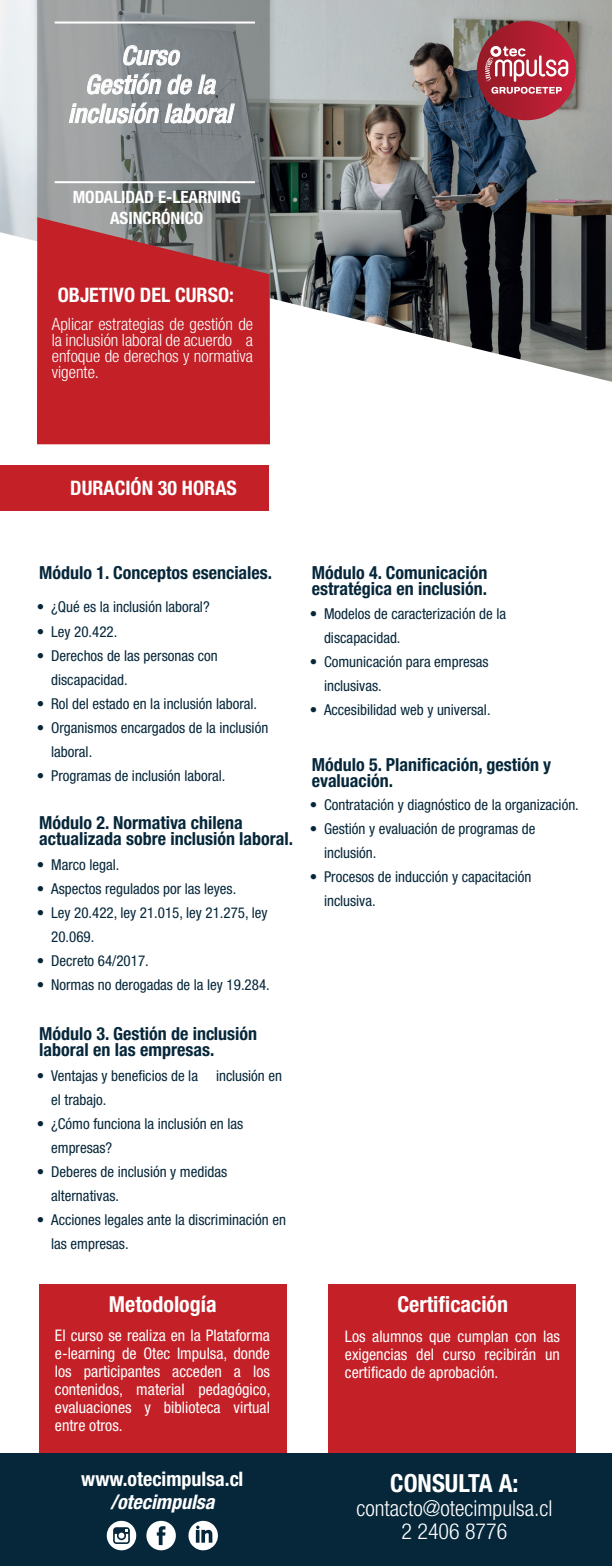
<style>
.page{position:relative;width:612px;height:1566px;background:#fff}
.page>*{position:absolute;margin:0;border:0;box-sizing:border-box;transform-origin:0 0}
.t1{font:italic 500 condensed 26px/29px "Helvetica Neue LT Std";color:#fff;text-align:center}
.t2{font:700 condensed 25px "Helvetica Neue LT Std";color:#fff}
.t3{font:300 condensed 22px/23px "Helvetica Neue LT Std";color:#fff;text-align:center}
.t4{font:700 condensed 22px "Helvetica Neue LT Std";color:#fff}
.t5{font:700 condensed 20px "Helvetica Neue LT Std";color:#fff}
.t6{font:italic 700 condensed 20px "Helvetica Neue LT Std";color:#fff}
.t7{font:700 condensed 18px/16px "Helvetica Neue LT Std";color:#06273a}
.t8{font:300 condensed 17px/16px "Helvetica Neue LT Std";color:#fff;text-align:justify}
.t9{font:700 condensed 17px/21px "Helvetica Neue LT Std";color:#fff;text-align:center}
.t10{font:condensed 16px/18px "Helvetica Neue LT Std";color:#fff;text-align:justify}
.t11{font:condensed 15px/24px "Helvetica Neue LT Std";color:#06273a}
</style>
<div class="page">
<img style="left:0;top:0;width:612px;height:382px">
<img style="left:31px;top:0;width:249px;height:285px">
<svg style="left:37px;top:0;width:233px;height:217px;background:#888c8e"></svg>
<svg style="left:37px;top:217px;width:233px;height:227px;background:#b82a30"></svg>
<hr style="left:55px;top:22px;width:200px;height:2px;background:#fff">
<hr style="left:55px;top:181px;width:200px;height:2px;background:#fff">
<div style="left:0;top:465px;width:269px;height:45px;background:#c32027"></div>
<svg style="left:123px;top:45px;width:57px;height:20px"></svg>
<svg style="left:87px;top:74px;width:105px;height:20px;background:#aeb1b4"></svg>
<svg style="left:198px;top:75px;width:18px;height:19px"></svg>
<svg style="left:69px;top:103px;width:90px;height:20px;background:#b6b8ba"></svg>
<svg style="left:165px;top:104px;width:70px;height:19px"></svg>
<div style="left:328px;top:1284px;width:248px;height:222px;background:#c32027"></div>
<div style="left:39px;top:1284px;width:248px;height:222px;background:#c32027"></div>
<div style="left:0;top:1453px;width:612px;height:112px;background:#06273a"></div>
<svg style="left:146px;top:1520px;width:30px;height:29px"></svg>
<svg style="left:107px;top:1520px;width:29px;height:29px"></svg>
<svg style="left:188px;top:1520px;width:30px;height:29px"></svg>
<div style="left:477px;top:21px;width:99px;height:99px;background:linear-gradient(to right,#931b26,#cb203b);border-radius:50px"></div>
<svg style="left:485px;top:46px;width:83px;height:48px"></svg>
<h1 class="t1" style="left:68px;top:41px;width:165px">Curso<br>Gestión de la inclusión laboral</h1>
<p class="t9" style="left:73px;top:186px;width:170px">MODALIDAD E-LEARNING<br>ASINCRÓNICO</p>
<h3 class="t5" style="left:58px;top:283px;width:178px">OBJETIVO DEL CURSO:</h3>
<p class="t8" style="left:52px;top:315px;width:203px">Aplicar estrategias de gestión de la inclusión laboral de acuerdo a enfoque de derechos y normativa vigente.</p>
<h3 class="t5" style="left:70px;top:476px;width:168px">DURACIÓN 30 HORAS</h3>
<p class="t7" style="left:39px;top:564px;width:235px">Módulo 1. Conceptos esenciales.</p>
<p class="t11" style="left:37px;top:595px;width:174px">• ¿Qué es la inclusión laboral?</p>
<p class="t11" style="left:37px;top:619px;width:82px">• Ley 20.422.</p>
<p class="t11" style="left:51px;top:643px;width:168px;text-indent:-14px">• Derechos de las personas con discapacidad.</p>
<p class="t11" style="left:37px;top:691px;width:222px">• Rol del estado en la inclusión laboral.</p>
<p class="t11" style="left:51px;top:715px;width:219px;text-indent:-14px">• Organismos encargados de la inclusión laboral.</p>
<p class="t11" style="left:37px;top:763px;width:190px">• Programas de inclusión laboral.</p>
<p class="t7" style="left:39px;top:814px;width:255px">Módulo 2. Normativa chilena actualizada sobre inclusión laboral.</p>
<p class="t11" style="left:37px;top:852px;width:84px">• Marco legal.</p>
<p class="t11" style="left:37px;top:876px;width:201px">• Aspectos regulados por las leyes.</p>
<p class="t11" style="left:51px;top:900px;width:218px;text-indent:-14px">• Ley 20.422, ley 21.015, ley 21.275, ley<br>20.069.</p>
<p class="t11" style="left:37px;top:948px;width:113px">• Decreto 64/2017.</p>
<p class="t11" style="left:37px;top:972px;width:234px">• Normas no derogadas de la ley 19.284.</p>
<p class="t7" style="left:39px;top:1024px;width:220px">Módulo 3. Gestión de inclusión laboral en las empresas.</p>
<p class="t11" style="left:51px;top:1063px;width:232px;text-indent:-14px">• Ventajas y beneficios de la inclusión en el trabajo.</p>
<p class="t11" style="left:51px;top:1111px;width:194px;text-indent:-14px">• ¿Cómo funciona la inclusión en las empresas?</p>
<p class="t11" style="left:51px;top:1159px;width:177px;text-indent:-14px">• Deberes de inclusión y medidas alternativas.</p>
<p class="t11" style="left:51px;top:1207px;width:236px;text-indent:-14px">• Acciones legales ante la discriminación en las empresas.</p>
<p class="t7" style="left:312px;top:564px;width:177px">Módulo 4. Comunicación estratégica en inclusión.</p>
<p class="t11" style="left:324px;top:601px;width:184px;text-indent:-14px">• Modelos de caracterización de la discapacidad.</p>
<p class="t11" style="left:324px;top:649px;width:166px;text-indent:-14px">• Comunicación para empresas inclusivas.</p>
<p class="t11" style="left:310px;top:697px;width:182px">• Accesibilidad web y universal.</p>
<p class="t7" style="left:312px;top:756px;width:241px">Módulo 5. Planificación, gestión y evaluación.</p>
<p class="t11" style="left:310px;top:792px;width:271px">• Contratación y diagnóstico de la organización.</p>
<p class="t11" style="left:324px;top:816px;width:213px;text-indent:-14px">• Gestión y evaluación de programas de inclusión.</p>
<p class="t11" style="left:324px;top:864px;width:209px;text-indent:-14px">• Procesos de inducción y capacitación inclusiva.</p>
<h3 class="t4" style="left:109px;top:1290px;width:109px">Metodología</h3>
<h3 class="t4" style="left:397px;top:1290px;width:112px">Certificación</h3>
<p class="t10" style="left:55px;top:1326px;width:217px">El curso se realiza en la Plataforma e-learning de Otec Impulsa, donde los participantes acceden a los contenidos, material pedagógico, evaluaciones y biblioteca virtual entre otros.</p>
<p class="t10" style="left:345px;top:1327px;width:217px">Los alumnos que cumplan con las exigencias del curso recibirán un certificado de aprobación.</p>
<h3 class="t5" style="left:81px;top:1466px;width:164px">www.otecimpulsa.cl</h3>
<h3 class="t6" style="left:110px;top:1489px;width:105px">/otecimpulsa</h3>
<h2 class="t2" style="left:390px;top:1468px;width:130px">CONSULTA A:</h2>
<h3 class="t3" style="left:356px;top:1496px;width:197px">contacto@otecimpulsa.cl<br>2 2406 8776</h3>
</div>
